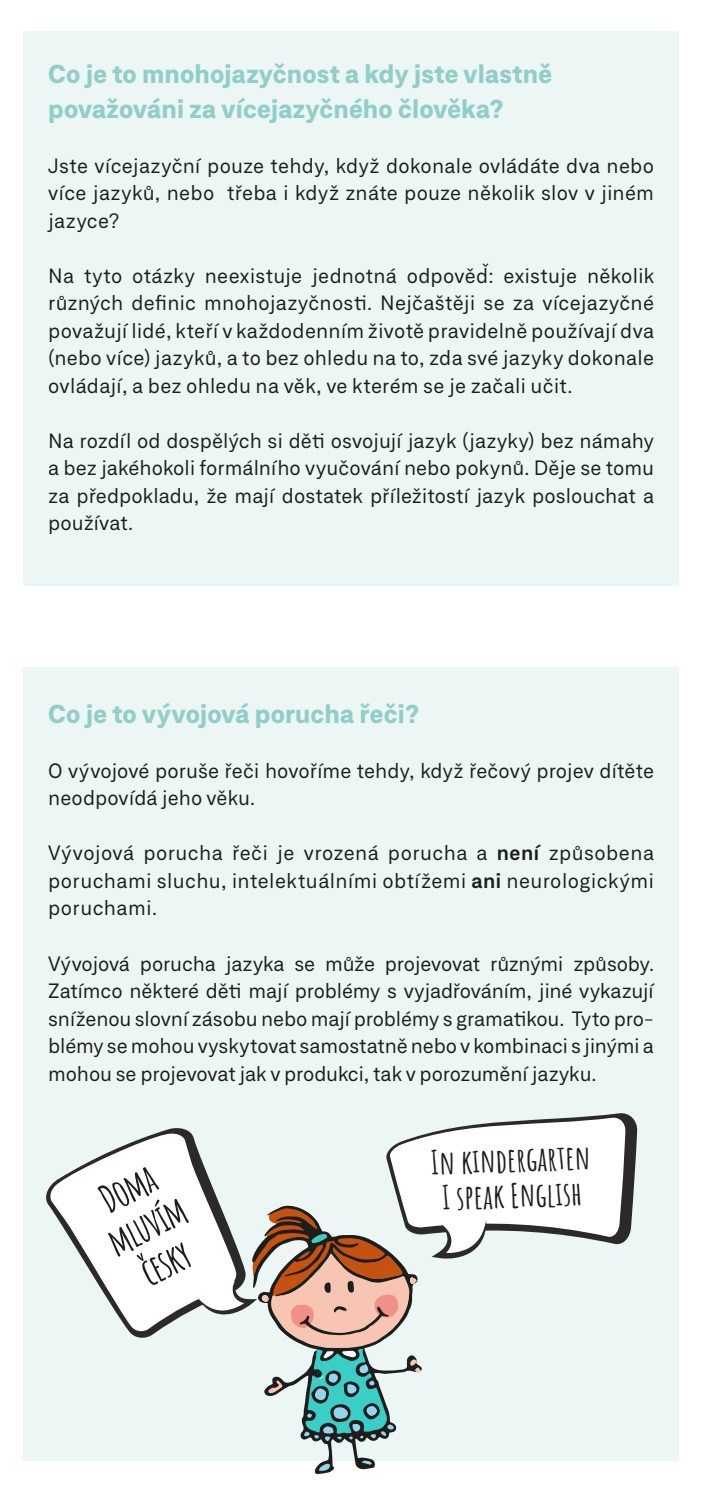
<style>
.page{position:relative;width:702px;height:1489px;background:#fff}
.page>*{position:absolute;margin:0;border:0;box-sizing:border-box;transform-origin:0 0}
.t1{font:700 38.25px/41.8px "Amatic SC";color:#1d1d1b;text-align:center}
.t2{font:700 33px/35.8px "Amatic SC";color:#1d1d1b}
.t3{font:800 25px/35px "Neufile Grotesk";letter-spacing:.005em;color:#91cec7}
.t4{font:20px/27.5px "Neufile Grotesk";letter-spacing:.005em;color:#1d1d1b;text-align:justify}
.s1{font-weight:600}
</style>
<div class="page">
<div style="left:23px;top:31px;width:655px;height:554px;background:#ebf6f5"></div>
<div style="left:23px;top:668px;width:655px;height:792px;background:#ebf6f5"></div>
<svg style="left:252px;top:1443px;width:170px;height:30px"></svg>
<svg style="left:48px;top:1113px;width:589px;height:330px"></svg>
<p class="t3" style="left:48px;top:55px;width:505px">Co je to mnohojazyčnost a kdy jste vlastně považováni za vícejazyčného člověka?</p>
<p class="t4" style="left:48px;top:151px;width:607px">Jste vícejazyční pouze tehdy, když dokonale ovládáte dva nebo více jazyků, nebo třeba i když znáte pouze několik slov v jiném jazyce?</p>
<p class="t4" style="left:48px;top:261px;width:607px">Na tyto otázky neexistuje jednotná odpověď: existuje několik různých definic mnohojazyčnosti. Nejčaštěji se za vícejazyčné považují lidé, kteří v každodenním životě pravidelně používají dva (nebo více) jazyků, a to bez ohledu na to, zda své jazyky dokonale ovládají, a bez ohledu na věk, ve kterém se je začali učit.</p>
<p class="t4" style="left:48px;top:426px;width:607px">Na rozdíl od dospělých si děti osvojují jazyk (jazyky) bez námahy a bez jakéhokoli formálního vyučování nebo pokynů. Děje se tomu za předpokladu, že mají dostatek příležitostí jazyk poslouchat a používat.</p>
<p class="t3" style="left:48px;top:695px;width:373px">Co je to vývojová porucha řeči?</p>
<p class="t4" style="left:48px;top:756px;width:607px">O vývojové poruše řeči hovoříme tehdy, když řečový projev dítěte neodpovídá jeho věku.</p>
<p class="t4" style="left:48px;top:839px;width:607px">Vývojová porucha řeči je vrozená porucha a <span class="s1">není</span> způsobena poruchami sluchu, intelektuálními obtížemi <span class="s1">ani</span> neurologickými poruchami.</p>
<p class="t4" style="left:48px;top:949px;width:607px">Vývojová porucha jazyka se může projevovat různými způsoby.<br>Zatímco některé děti mají problémy s vyjadřováním, jiné vykazují sníženou slovní zásobu nebo mají problémy s gramatikou. Tyto pro&shy;blémy se mohou vyskytovat samostatně nebo v kombinaci s jinými a mohou se projevovat jak v produkci, tak v porozumění jazyku.</p>
<h1 class="t1" style="left:80px;top:1186px;width:85px;rotate:-27deg">Doma mluvím česky</h1>
<h2 class="t2" style="left:430px;top:1142px;width:161px;rotate:-2deg">In kindergarten<br>I speak English</h2>
</div>
